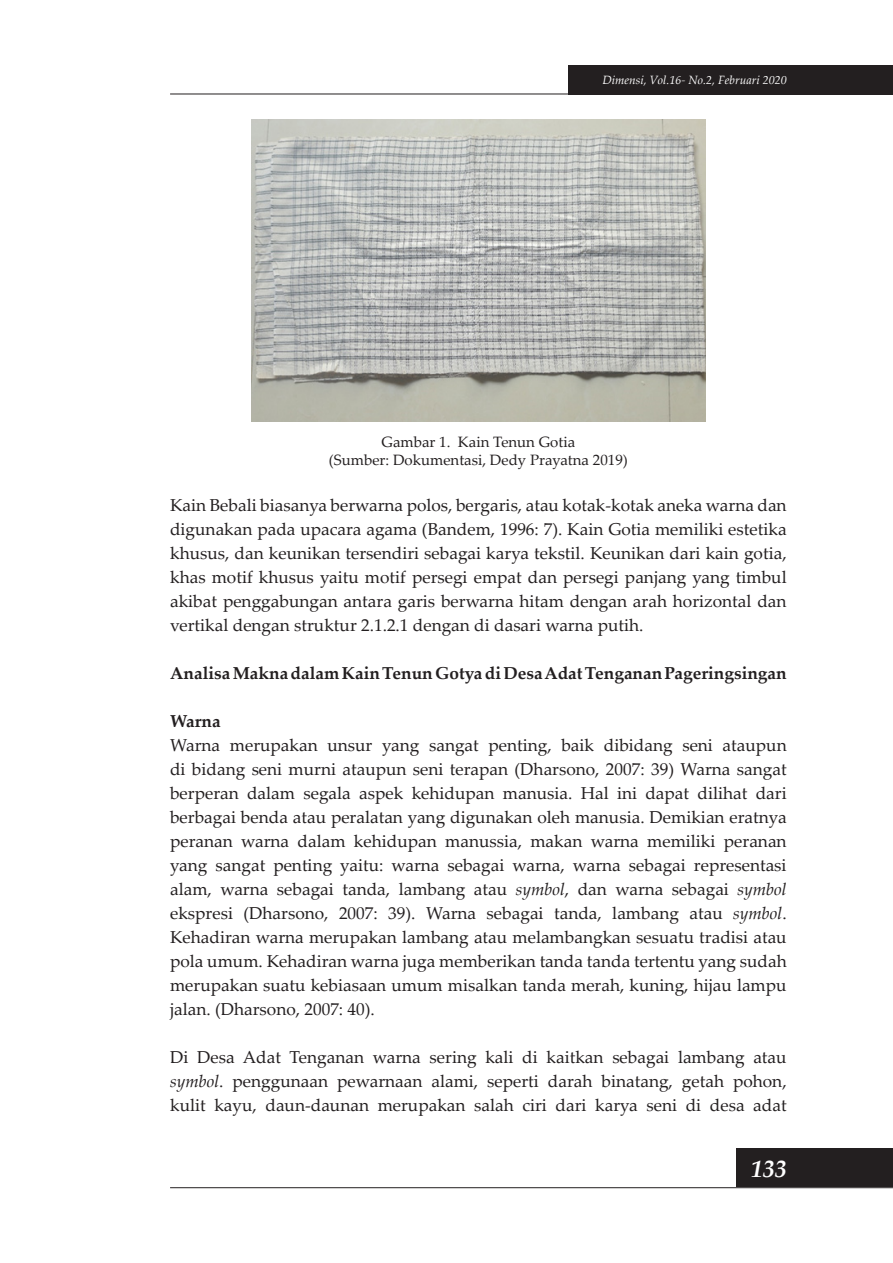
<style>
.page{position:relative;width:893px;height:1263px;background:#fff}
.page>*{position:absolute;margin:0;border:0;box-sizing:border-box;transform-origin:0 0}
.t1{font:italic 700 24px "Palatino Linotype";color:#fff}
.List_Paragraph{font:17.25px/24px "Palatino Linotype";color:#231f20;text-align:justify}
.t2{font:700 17.25px "Palatino Linotype";color:#231f20}
.List_Paragraph-2{font:15px "Palatino Linotype";color:#231f20}
.t3{font:italic 12px "Palatino Linotype";color:#fff}
.s1{font-style:italic}
</style>
<div class="page">
<div style="left:736px;top:1148px;width:157px;height:39px;background:#231f20"></div>
<hr style="left:170px;top:1187px;width:723px;height:1px;background:#231f20">
<div style="left:569px;top:65px;width:324px;height:30px;background:#231f20"></div>
<hr style="left:170px;top:94px;width:723px;height:1px;background:#231f20">
<img style="left:252px;top:119px;width:453px;height:302px">
<p class="t3" style="left:602px;top:71px;width:186px">Dimensi, Vol.16- No.2, Februari 2020</p>
<p class="List_Paragraph-2" style="left:382px;top:431px;width:195px">Gambar 1. Kain Tenun Gotia</p>
<p class="List_Paragraph-2" style="left:329px;top:449px;width:300px">(Sumber: Dokumentasi, Dedy Prayatna 2019)</p>
<p class="List_Paragraph" style="left:170px;top:493px;width:618px">Kain Bebali biasanya berwarna polos, bergaris, atau kotak-kotak aneka warna dan digunakan pada upacara agama (Bandem, 1996: 7). Kain Gotia memiliki estetika khusus, dan keunikan tersendiri sebagai karya tekstil. Keunikan dari kain gotia, khas motif khusus yaitu motif persegi empat dan persegi panjang yang timbul akibat penggabungan antara garis berwarna hitam dengan arah horizontal dan vertikal dengan struktur 2.1.2.1 dengan di dasari warna putih.</p>
<p class="t2" style="left:170px;top:661px;width:618px">Analisa Makna dalam Kain Tenun Gotya di Desa Adat Tenganan Pageringsingan</p>
<p class="t2" style="left:170px;top:709px;width:52px">Warna</p>
<p class="List_Paragraph" style="left:170px;top:733px;width:618px">Warna merupakan unsur yang sangat penting, baik dibidang seni ataupun di bidang seni murni ataupun seni terapan (Dharsono, 2007: 39) Warna sangat berperan dalam segala aspek kehidupan manusia. Hal ini dapat dilihat dari berbagai benda atau peralatan yang digunakan oleh manusia. Demikian eratnya peranan warna dalam kehidupan manussia, makan warna memiliki peranan yang sangat penting yaitu: warna sebagai warna, warna sebagai representasi alam, warna sebagai tanda, lambang atau <span class="s1">symbol</span>, dan warna sebagai <span class="s1">symbol </span>ekspresi (Dharsono, 2007: 39). Warna sebagai tanda, lambang atau <span class="s1">symbol</span>.<br>Kehadiran warna merupakan lambang atau melambangkan sesuatu tradisi atau pola umum. Kehadiran warna juga memberikan tanda tanda tertentu yang sudah merupakan suatu kebiasaan umum misalkan tanda merah, kuning, hijau lampu jalan. (Dharsono, 2007: 40).</p>
<p class="List_Paragraph" style="left:170px;top:1045px;width:618px">Di Desa Adat Tenganan warna sering kali di kaitkan sebagai lambang atau <span class="s1">symbol</span>. penggunaan pewarnaan alami, seperti darah binatang, getah pohon, kulit kayu, daun-daunan merupakan salah ciri dari karya seni di desa adat</p>
<h1 class="t1" style="left:751px;top:1151px;width:38px">133</h1>
</div>
